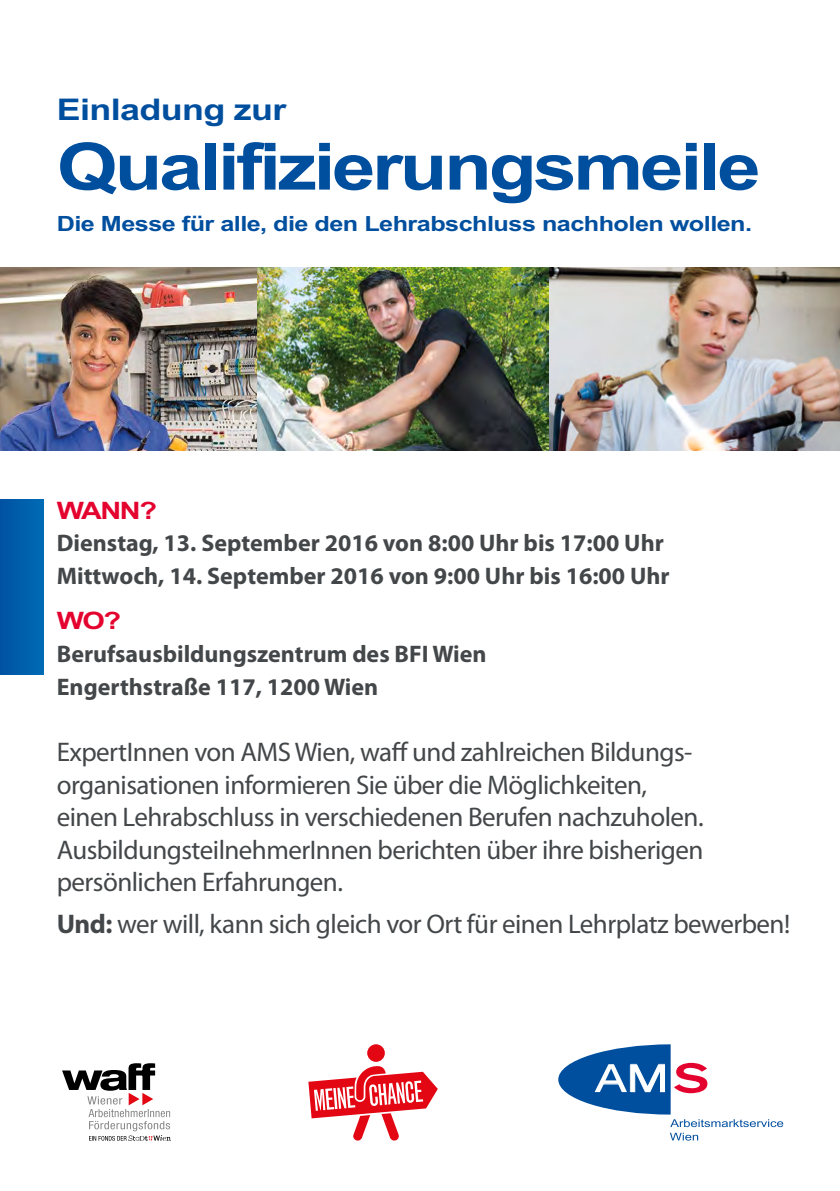
<style>
.page{position:relative;width:840px;height:1191px;background:#fff}
.page>*{position:absolute;margin:0;border:0;box-sizing:border-box;transform-origin:0 0}
.t1{font:700 65.2px "AMS";letter-spacing:-.05em;color:#004f9f}
.t2{font:700 29.8px "AMS";letter-spacing:-.02em;color:#004f9f}
.t3{font:27px/32.4px "Myriad Pro";letter-spacing:-.02em;color:#444749}
.t4{font:700 24px/32.8px "Myriad Pro";color:#444749}
.t5{font:700 24px "AMS";letter-spacing:-.06em;color:#e4032e}
.t6{font:700 21px "AMS";letter-spacing:-.025em;color:#004f9f}
.s1{font-weight:700}
</style>
<div class="page">
<div style="left:0;top:499px;width:44px;height:175px;background:#005eab"></div>
<img style="left:0;top:268px;width:839px;height:182px">
<svg style="left:62px;top:1063px;width:109px;height:78px"></svg>
<div style="left:367px;top:1044px;width:17px;height:17px;background:#e30613;border-radius:50%"></div>
<svg style="left:308px;top:1066px;width:129px;height:74px"></svg>
<svg style="left:558px;top:1044px;width:224px;height:96px"></svg>
<p class="t2" style="left:57px;top:93px;width:231px">Einladung zur</p>
<h1 class="t1" style="left:57px;top:131px;width:705px">Qualifizierungsmeile</h1>
<p class="t6" style="left:57px;top:212px;width:696px">Die Messe für alle, die den Lehrabschluss nachholen wollen.</p>
<p class="t5" style="left:57px;top:497px;width:102px">WANN?</p>
<p class="t4" style="left:57px;top:526px;width:614px">Dienstag, 13. September 2016 von 8:00 Uhr bis 17:00 Uhr<br>Mittwoch, 14. September 2016 von 9:00 Uhr bis 16:00 Uhr</p>
<p class="t5" style="left:57px;top:607px;width:66px">WO?</p>
<p class="t4" style="left:57px;top:636px;width:431px">Berufsausbildungszentrum des BFI Wien<br>Engerthstraße 117, 1200 Wien</p>
<p class="t3" style="left:57px;top:735px;width:648px">ExpertInnen von AMS Wien, waff und zahlreichen Bildungs&shy;organisationen informieren Sie über die Möglichkeiten, einen Lehrabschluss in verschiedenen Berufen nachzuholen.<br>AusbildungsteilnehmerInnen berichten über ihre bisherigen persönlichen Erfahrungen.</p>
<p class="t3" style="left:57px;top:907px;width:734px"><span class="s1">Und:</span> wer will, kann sich gleich vor Ort für einen Lehrplatz bewerben!</p>
</div>
